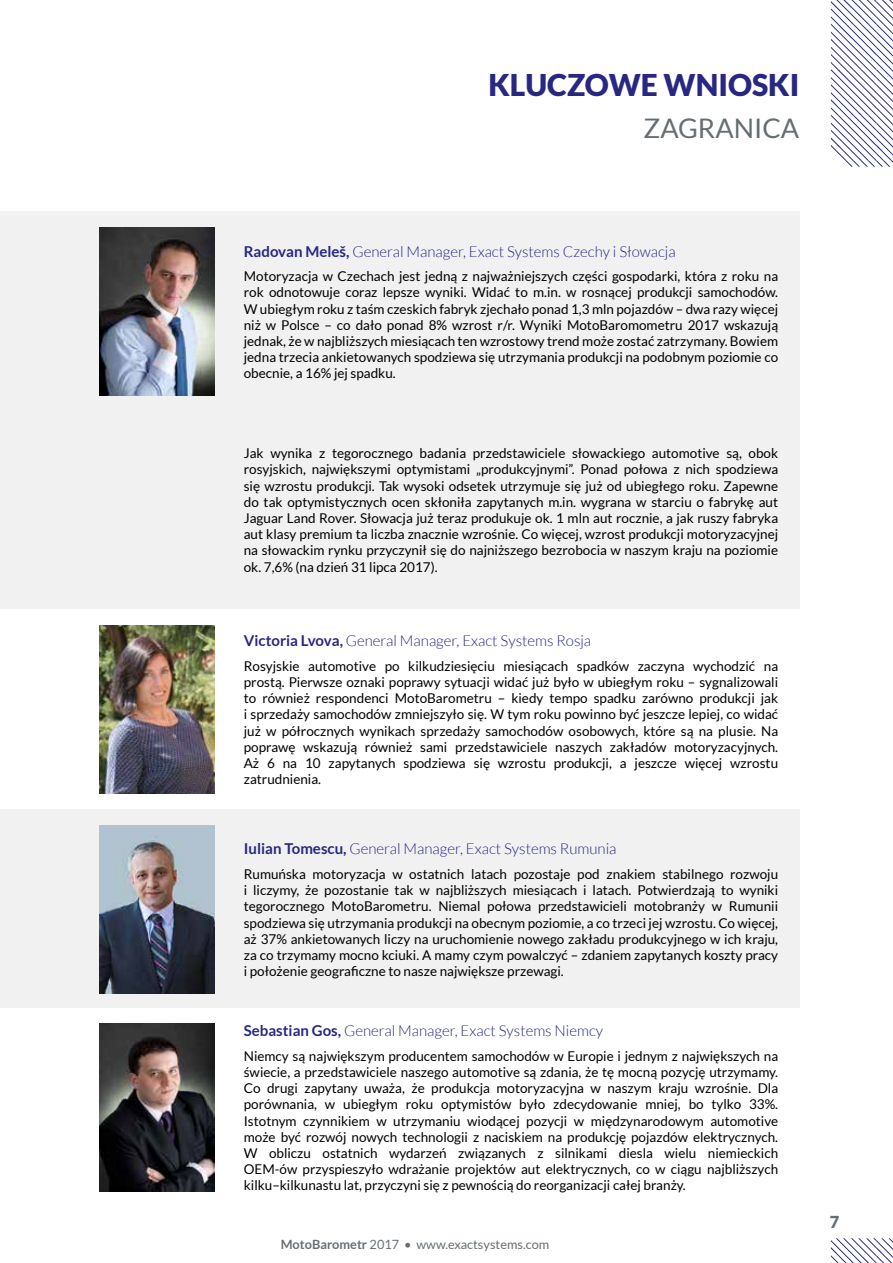
<style>
.page{position:relative;width:893px;height:1263px;background:#fff}
.page>*{position:absolute;margin:0;border:0;box-sizing:border-box;transform-origin:0 0}
.t1{font:900 30px "Lato";color:#282781}
.t2{font:27px "Lato";color:#676e72}
.t3{font:900 16.5px "Lato";color:#676e72}
.t4{font:300 15px "Lato";color:#282781}
.t5{font:13.5px/16.2px "Lato";color:#000;text-align:justify}
.t6{font:12.75px "Lato";color:#676e72}
.s1{font-weight:700}
</style>
<div class="page">
<div style="left:0;top:211px;width:799px;height:398px;background:#f1f1f2"></div>
<div style="left:0;top:809px;width:799px;height:199px;background:#f1f1f2"></div>
<svg style="left:831px;top:1238px;width:62px;height:25px"></svg>
<svg style="left:830px;top:0;width:63px;height:167px"></svg>
<img style="left:100px;top:1024px;width:114px;height:168px">
<img style="left:100px;top:227px;width:114px;height:168px">
<img style="left:100px;top:825px;width:114px;height:168px">
<img style="left:100px;top:625px;width:114px;height:168px">
<h1 class="t1" style="left:488px;top:67px;width:312px">KLUCZOWE WNIOSKI</h1>
<h2 class="t2" style="left:643px;top:113px;width:157px">ZAGRANICA</h2>
<p class="t4" style="left:244px;top:243px;width:433px"><span class="s1">Radovan Meleš,</span> General Manager, Exact Systems Czechy i Słowacja</p>
<p class="t5" style="left:244px;top:268px;width:536px">Motoryzacja w Czechach jest jedną z najważniejszych części gospodarki, która z roku na rok odnotowuje coraz lepsze wyniki. Widać to m.in. w rosnącej produkcji samochodów.<br>W ubiegłym roku z taśm czeskich fabryk zjechało ponad 1,3 mln pojazdów – dwa razy więcej niż w Polsce – co dało ponad 8% wzrost r/r. Wyniki MotoBaromometru 2017 wskazują jednak, że w najbliższych miesiącach ten wzrostowy trend może zostać zatrzymany. Bowiem jedna trzecia ankietowanych spodziewa się utrzymania produkcji na podobnym poziomie co obecnie, a 16% jej spadku.</p>
<p class="t5" style="left:244px;top:445px;width:536px">Jak wynika z tegorocznego badania przedstawiciele słowackiego automotive są, obok rosyjskich, największymi optymistami „produkcyjnymi”. Ponad połowa z nich spodziewa się wzrostu produkcji. Tak wysoki odsetek utrzymuje się już od ubiegłego roku. Zapewne do tak optymistycznych ocen skłoniła zapytanych m.in. wygrana w starciu o fabrykę aut Jaguar Land Rover. Słowacja już teraz produkuje ok. 1 mln aut rocznie, a jak ruszy fabryka aut klasy premium ta liczba znacznie wzrośnie. Co więcej, wzrost produkcji motoryzacyjnej na słowackim rynku przyczynił się do najniższego bezrobocia w naszym kraju na poziomie ok. 7,6% (na dzień 31 lipca 2017).</p>
<p class="t4" style="left:244px;top:633px;width:349px"><span class="s1">Victoria Lvova,</span> General Manager, Exact Systems Rosja</p>
<p class="t5" style="left:244px;top:658px;width:536px">Rosyjskie automotive po kilkudziesięciu miesiącach spadków zaczyna wychodzić na prostą. Pierwsze oznaki poprawy sytuacji widać już było w ubiegłym roku – sygnalizowali to również respondenci MotoBarometru – kiedy tempo spadku zarówno produkcji jak i sprzedaży samochodów zmniejszyło się. W tym roku powinno być jeszcze lepiej, co widać już w półrocznych wynikach sprzedaży samochodów osobowych, które są na plusie. Na poprawę wskazują również sami przedstawiciele naszych zakładów motoryzacyjnych.<br>Aż 6 na 10 zapytanych spodziewa się wzrostu produkcji, a jeszcze więcej wzrostu zatrudnienia.</p>
<p class="t4" style="left:244px;top:841px;width:374px"><span class="s1">Iulian Tomescu,</span> General Manager, Exact Systems Rumunia</p>
<p class="t5" style="left:244px;top:866px;width:536px">Rumuńska motoryzacja w ostatnich latach pozostaje pod znakiem stabilnego rozwoju i liczymy, że pozostanie tak w najbliższych miesiącach i latach. Potwierdzają to wyniki tegorocznego MotoBarometru. Niemal połowa przedstawicieli motobranży w Rumunii spodziewa się utrzymania produkcji na obecnym poziomie, a co trzeci jej wzrostu. Co więcej, aż 37% ankietowanych liczy na uruchomienie nowego zakładu produkcyjnego w ich kraju, za co trzymamy mocno kciuki. A mamy czym powalczyć – zdaniem zapytanych koszty pracy i położenie geograficzne to nasze największe przewagi.</p>
<p class="t4" style="left:244px;top:1023px;width:361px"><span class="s1">Sebastian Gos,</span> General Manager, Exact Systems Niemcy</p>
<p class="t5" style="left:244px;top:1048px;width:536px">Niemcy są największym producentem samochodów w Europie i jednym z największych na świecie, a przedstawiciele naszego automotive są zdania, że tę mocną pozycję utrzymamy.<br>Co drugi zapytany uważa, że produkcja motoryzacyjna w naszym kraju wzrośnie. Dla porównania, w ubiegłym roku optymistów było zdecydowanie mniej, bo tylko 33%.<br>Istotnym czynnikiem w utrzymaniu wiodącej pozycji w międzynarodowym automotive może być rozwój nowych technologii z naciskiem na produkcję pojazdów elektrycznych.<br>W obliczu ostatnich wydarzeń związanych z silnikami diesla wielu niemieckich OEM-ów przyspieszyło wdrażanie projektów aut elektrycznych, co w ciągu najbliższych kilku–kilkunastu lat, przyczyni się z pewnością do reorganizacji całej branży.</p>
<p class="t6" style="left:281px;top:1237px;width:270px"><span class="s1">MotoBarometr</span> 2017 • www.exactsystems.com</p>
<p class="t3" style="left:830px;top:1212px;width:11px">7</p>
</div>
